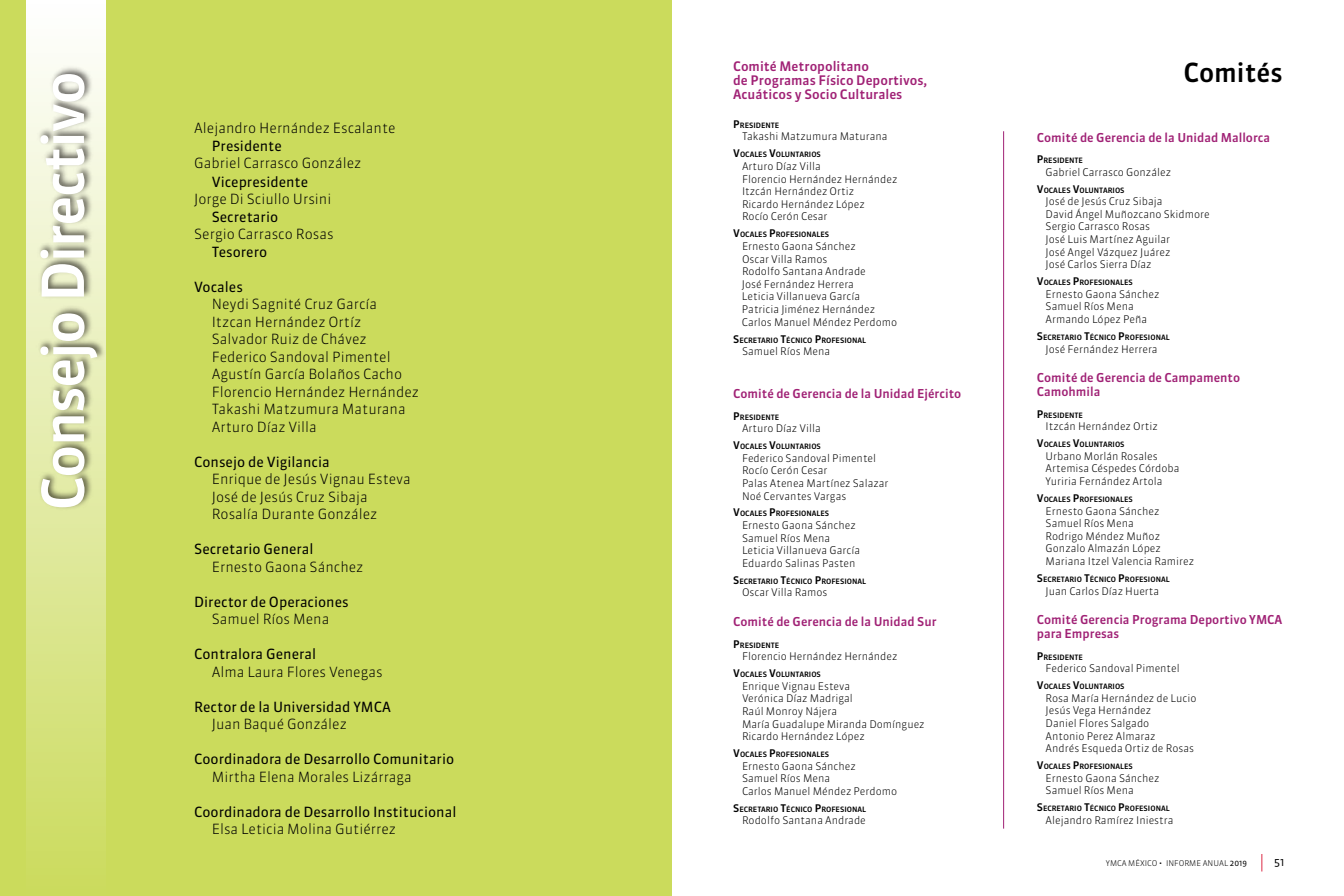
<style>
.page{position:relative;width:1344px;height:896px;background:#fff}
.page>*{position:absolute;margin:0;border:0;box-sizing:border-box;transform-origin:0 0}
.t1{font:500 57.75px "Sanuk";letter-spacing:-.03em;color:#fff}
.t2{font:500 26.25px "Sanuk";color:#000}
.t3{font:300 14px/17.5px "Sanuk";color:#000}
.t4{font:14px "Sanuk";color:#000}
.t5{font:500 13.12px/14px "Sanuk";color:#a02175}
.t6{font:500 12.25px/14px "Sanuk";color:#a02175}
.t7{font:300 10.5px/12.6px "Sanuk";color:#000}
.t8{font:10.5px "Sanuk";color:#000}
.t9{font:300 7.88px "Sanuk";color:#000}
.t10{font:500 7.35px "Sanuk";color:#000}
.s1{font-size:10.5px}
.s2{font-weight:500;font-size:10.5px}
.s3{font-weight:400}
</style>
<div class="page">
<svg style="left:1262px;top:854px;width:1px;height:18px"></svg>
<div style="left:0;top:0;width:672px;height:896px;background:#cbdb5c"></div>
<div style="left:26px;top:0;width:79px;height:896px;background:#cddc64"></div>
<img style="left:26px;top:0;width:80px;height:807px">
<hr style="left:1003px;top:131px;width:1px;height:698px;background:#a02175">
<h1 class="t1" style="left:27px;top:511px;width:441px;rotate:-90deg">Consejo Directivo</h1>
<h3 class="t3" style="left:194px;top:120px;width:203px">Alejandro Hernández Escalante</h3>
<h3 class="t4" style="left:212px;top:137px;width:72px">Presidente</h3>
<h3 class="t3" style="left:194px;top:155px;width:169px">Gabriel Carrasco González</h3>
<h3 class="t4" style="left:212px;top:173px;width:98px">Vicepresidente</h3>
<h3 class="t3" style="left:194px;top:190px;width:139px">Jorge Di Sciullo Ursini</h3>
<h3 class="t4" style="left:212px;top:208px;width:68px">Secretario</h3>
<h3 class="t3" style="left:194px;top:225px;width:141px">Sergio Carrasco Rosas</h3>
<h3 class="t4" style="left:212px;top:243px;width:57px">Tesorero</h3>
<h3 class="t4" style="left:194px;top:278px;width:50px">Vocales</h3>
<h3 class="t3" style="left:212px;top:295px;width:209px">Neydi Sagnité Cruz García<br>Itzcan Hernández Ortíz<br>Salvador Ruiz de Chávez<br>Federico Sandoval Pimentel<br>Agustín García Bolaños Cacho<br>Florencio Hernández Hernández<br>Takashi Matzumura Maturana<br>Arturo Díaz Villa</h3>
<h3 class="t4" style="left:194px;top:453px;width:137px">Consejo de Vigilancia</h3>
<h3 class="t3" style="left:212px;top:470px;width:201px">Enrique de Jesús Vignau Esteva<br>José de Jesús Cruz Sibaja<br>Rosalía Durante González</h3>
<h3 class="t4" style="left:194px;top:540px;width:121px">Secretario General</h3>
<h3 class="t3" style="left:212px;top:558px;width:153px">Ernesto Gaona Sánchez</h3>
<h3 class="t4" style="left:194px;top:593px;width:156px">Director de Operaciones</h3>
<h3 class="t3" style="left:212px;top:610px;width:119px">Samuel Ríos Mena</h3>
<h3 class="t4" style="left:194px;top:645px;width:123px">Contralora General</h3>
<h3 class="t3" style="left:212px;top:663px;width:172px">Alma Laura Flores Venegas</h3>
<h3 class="t4" style="left:194px;top:698px;width:198px">Rector de la Universidad YMCA</h3>
<h3 class="t3" style="left:212px;top:715px;width:137px">Juan Baqué González</h3>
<h3 class="t4" style="left:194px;top:750px;width:262px">Coordinadora de Desarrollo Comunitario</h3>
<h3 class="t3" style="left:212px;top:768px;width:202px">Mirtha Elena Morales Lizárraga</h3>
<h3 class="t4" style="left:194px;top:803px;width:264px">Coordinadora de Desarrollo Institucional</h3>
<h3 class="t3" style="left:212px;top:820px;width:186px">Elsa Leticia Molina Gutiérrez</h3>
<p class="t5" style="left:733px;top:60px;width:195px">Comité Metropolitano<br>de Programas Físico Deportivos,<br>Acuáticos y Socio Culturales</p>
<p class="t10" style="left:733px;top:121px;width:48px"><span class="s1">P</span>RESIDENTE</p>
<p class="t7" style="left:742px;top:130px;width:147px">Takashi Matzumura Maturana</p>
<p class="t10" style="left:733px;top:150px;width:89px"><span class="s1">V</span>OCALES <span class="s1">V</span>OLUNTARIOS</p>
<p class="t7" style="left:742px;top:160px;width:157px">Arturo Díaz Villa<br>Florencio Hernández Hernández<br>Itzcán Hernández Ortiz<br>Ricardo Hernández López<br>Rocío Cerón Cesar</p>
<p class="t10" style="left:733px;top:230px;width:97px"><span class="s1">V</span>OCALES <span class="s1">P</span>ROFESIONALES</p>
<p class="t7" style="left:742px;top:240px;width:157px">Ernesto Gaona Sánchez<br>Oscar Villa Ramos<br>Rodolfo Santana Andrade<br>José Fernández Herrera<br>Leticia Villanueva García<br>Patricia Jiménez Hernández<br>Carlos Manuel Méndez Perdomo</p>
<p class="t10" style="left:733px;top:335px;width:134px"><span class="s1">S</span>ECRETARIO <span class="s1">T</span>ÉCNICO <span class="s1">P</span>ROFESIONAL</p>
<p class="t7" style="left:742px;top:345px;width:90px">Samuel Ríos Mena</p>
<p class="t6" style="left:733px;top:387px;width:230px">Comité de Gerencia de la Unidad Ejército</p>
<p class="t10" style="left:733px;top:412px;width:48px"><span class="s1">P</span>RESIDENTE</p>
<p class="t7" style="left:742px;top:422px;width:80px">Arturo Díaz Villa</p>
<p class="t10" style="left:733px;top:442px;width:89px"><span class="s1">V</span>OCALES <span class="s1">V</span>OLUNTARIOS</p>
<p class="t7" style="left:742px;top:452px;width:148px">Federico Sandoval Pimentel<br>Rocío Cerón Cesar<br>Palas Atenea Martínez Salazar<br>Noé Cervantes Vargas</p>
<p class="t10" style="left:733px;top:509px;width:97px"><span class="s1">V</span>OCALES <span class="s1">P</span>ROFESIONALES</p>
<p class="t7" style="left:742px;top:519px;width:120px">Ernesto Gaona Sánchez<br>Samuel Ríos Mena<br>Leticia Villanueva García<br>Eduardo Salinas Pasten</p>
<p class="t10" style="left:733px;top:577px;width:134px"><span class="s1">S</span>ECRETARIO <span class="s1">T</span>ÉCNICO <span class="s1">P</span>ROFESIONAL</p>
<p class="t7" style="left:742px;top:586px;width:87px">Oscar Villa Ramos</p>
<p class="t6" style="left:733px;top:615px;width:205px">Comité de Gerencia de la Unidad Sur</p>
<p class="t10" style="left:733px;top:640px;width:48px"><span class="s1">P</span>RESIDENTE</p>
<p class="t7" style="left:742px;top:650px;width:157px">Florencio Hernández Hernández</p>
<p class="t10" style="left:733px;top:670px;width:89px"><span class="s1">V</span>OCALES <span class="s1">V</span>OLUNTARIOS</p>
<p class="t7" style="left:742px;top:680px;width:184px">Enrique Vignau Esteva<br>Verónica Díaz Madrigal<br>Raúl Monroy Nájera<br>María Guadalupe Miranda Domínguez<br>Ricardo Hernández López</p>
<p class="t10" style="left:733px;top:750px;width:97px"><span class="s1">V</span>OCALES <span class="s1">P</span>ROFESIONALES</p>
<p class="t7" style="left:742px;top:760px;width:157px">Ernesto Gaona Sánchez<br>Samuel Ríos Mena<br>Carlos Manuel Méndez Perdomo</p>
<p class="t10" style="left:733px;top:805px;width:134px"><span class="s1">S</span>ECRETARIO <span class="s1">T</span>ÉCNICO <span class="s1">P</span>ROFESIONAL</p>
<p class="t7" style="left:742px;top:814px;width:125px">Rodolfo Santana Andrade</p>
<h2 class="t2" style="left:1183px;top:56px;width:101px">Comités</h2>
<p class="t6" style="left:1037px;top:130px;width:235px">Comité de Gerencia de la Unidad Mallorca</p>
<p class="t10" style="left:1037px;top:156px;width:48px"><span class="s1">P</span>RESIDENTE</p>
<p class="t7" style="left:1046px;top:166px;width:127px">Gabriel Carrasco González</p>
<p class="t10" style="left:1037px;top:185px;width:89px"><span class="s1">V</span>OCALES <span class="s1">V</span>OLUNTARIOS</p>
<p class="t7" style="left:1046px;top:195px;width:166px">José de Jesús Cruz Sibaja<br>David Ángel Muñozcano Skidmore<br>Sergio Carrasco Rosas<br>José Luis Martínez Aguilar<br>José Angel Vázquez Juárez<br>José Carlos Sierra Díaz</p>
<p class="t10" style="left:1037px;top:278px;width:97px"><span class="s1">V</span>OCALES <span class="s1">P</span>ROFESIONALES</p>
<p class="t7" style="left:1046px;top:288px;width:115px">Ernesto Gaona Sánchez<br>Samuel Ríos Mena<br>Armando López Peña</p>
<p class="t10" style="left:1037px;top:333px;width:134px"><span class="s1">S</span>ECRETARIO <span class="s1">T</span>ÉCNICO <span class="s1">P</span>ROFESIONAL</p>
<p class="t7" style="left:1046px;top:342px;width:113px">José Fernández Herrera</p>
<p class="t6" style="left:1037px;top:371px;width:205px">Comité de Gerencia de Campamento<br>Camohmila</p>
<p class="t10" style="left:1037px;top:410px;width:48px"><span class="s1">P</span>RESIDENTE</p>
<p class="t7" style="left:1046px;top:420px;width:114px">Itzcán Hernández Ortiz</p>
<p class="t10" style="left:1037px;top:440px;width:89px"><span class="s1">V</span>OCALES <span class="s1">V</span>OLUNTARIOS</p>
<p class="t7" style="left:1046px;top:450px;width:135px">Urbano Morlán Rosales<br>Artemisa Céspedes Córdoba<br>Yuriria Fernández Artola</p>
<p class="t10" style="left:1037px;top:495px;width:97px"><span class="s1">V</span>OCALES <span class="s1">P</span>ROFESIONALES</p>
<p class="t7" style="left:1046px;top:504px;width:150px">Ernesto Gaona Sánchez<br>Samuel Ríos Mena<br>Rodrigo Méndez Muñoz<br>Gonzalo Almazán López<br>Mariana Itzel Valencia Ramirez</p>
<p class="t10" style="left:1037px;top:575px;width:134px"><span class="s1">S</span>ECRETARIO <span class="s1">T</span>ÉCNICO <span class="s1">P</span>ROFESIONAL</p>
<p class="t7" style="left:1046px;top:584px;width:115px">Juan Carlos Díaz Huerta</p>
<p class="t6" style="left:1037px;top:613px;width:247px">Comité Gerencia Programa Deportivo YMCA para Empresas</p>
<p class="t10" style="left:1037px;top:652px;width:48px"><span class="s1">P</span>RESIDENTE</p>
<p class="t7" style="left:1046px;top:662px;width:136px">Federico Sandoval Pimentel</p>
<p class="t10" style="left:1037px;top:682px;width:89px"><span class="s1">V</span>OCALES <span class="s1">V</span>OLUNTARIOS</p>
<p class="t7" style="left:1046px;top:692px;width:152px">Rosa María Hernández de Lucio<br>Jesús Vega Hernández<br>Daniel Flores Salgado<br>Antonio Perez Almaraz<br>Andrés Esqueda Ortiz de Rosas</p>
<p class="t10" style="left:1037px;top:762px;width:97px"><span class="s1">V</span>OCALES <span class="s1">P</span>ROFESIONALES</p>
<p class="t7" style="left:1046px;top:772px;width:115px">Ernesto Gaona Sánchez<br>Samuel Ríos Mena</p>
<p class="t10" style="left:1037px;top:804px;width:134px"><span class="s1">S</span>ECRETARIO <span class="s1">T</span>ÉCNICO <span class="s1">P</span>ROFESIONAL</p>
<p class="t7" style="left:1046px;top:814px;width:129px">Alejandro Ramírez Iniestra</p>
<p class="t9" style="left:1106px;top:858px;width:143px">YMCA MÉXICO <span class="s2">·</span> INFORME ANUAL <span class="s3">2019</span></p>
<p class="t8" style="left:1274px;top:855px;width:12px">51</p>
</div>
